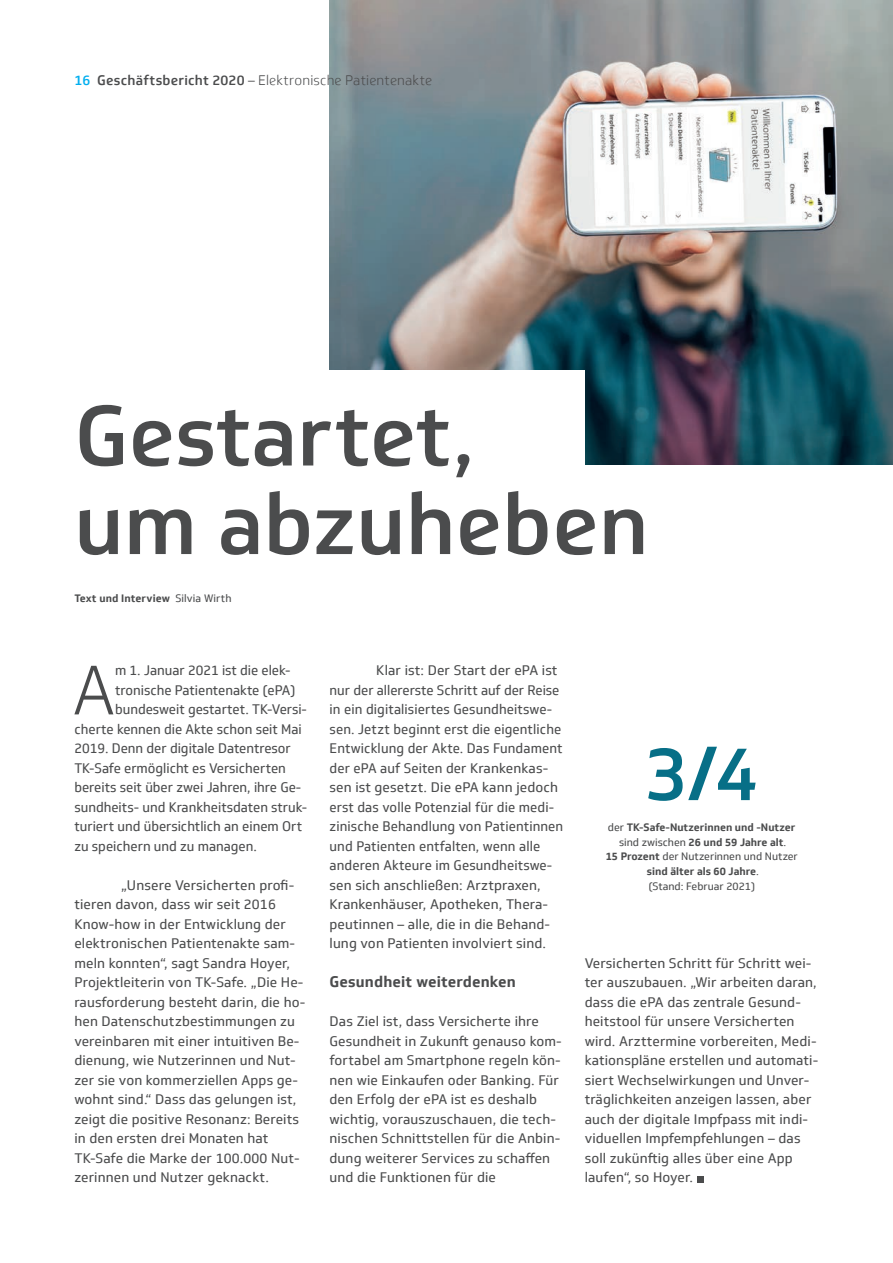
<style>
.page{position:relative;width:893px;height:1263px;background:#fff}
.page>*{position:absolute;margin:0;border:0;box-sizing:border-box;transform-origin:0 0}
.t1{font:500 84px/88.5px "Soleto TK Headline";color:#4b4c4d}
.t2{font:500 75px "Soleto TK";color:#076f87}
.t3{font:300 68.25px "Soleto TK";color:#4b4c4d}
.t4{font:700 15px "Soleto TK";letter-spacing:.01em;color:#4b4c4d}
.t5{font:13.5px/19.5px "Soleto TK";letter-spacing:.01em;color:#4b4c4d}
.t6{font:300 13.5px "Soleto TK Headline";letter-spacing:.015em;color:#4b4c4d}
.t7{font:10.5px/14.7px "Soleto TK";color:#4b4c4d;text-align:center}
.t8{font:700 10.5px "Soleto TK";color:#4b4c4d}
.s1{font-weight:500;color:#00aeef}
.s2{font-weight:500}
.s3{font-weight:400}
.s4{font-weight:700}
</style>
<div class="page">
<img style="left:330px;top:0;width:563px;height:465px">
<svg style="left:697px;top:1176px;width:6px;height:6px"></svg>
<div style="left:308px;top:370px;width:277px;height:99px;background:#fff"></div>
<p class="t6" style="left:74px;top:72px;width:359px"><span class="s1">16</span> <span class="s2">Geschäftsbericht 2020</span> – Elektronische Patientenakte</p>
<h2 class="t1" style="left:74px;top:392px;width:576px">Gestartet,<br>um abzuheben</h2>
<h2 class="t8" style="left:74px;top:592px;width:159px">Text und Interview <span class="s3">Silvia Wirth</span></h2>
<p class="t3" style="left:73px;top:650px;width:44px">A</p>
<p class="t5" style="left:115px;top:661px;width:177px">m 1. Januar 2021 ist die elek-</p>
<p class="t5" style="left:115px;top:680px;width:182px">tronische Patientenakte (ePA)</p>
<p class="t5" style="left:115px;top:700px;width:193px">bundesweit gestartet. TK-Versi-</p>
<p class="t5" style="left:74px;top:719px;width:229px">cherte kennen die Akte schon seit Mai</p>
<p class="t5" style="left:74px;top:739px;width:218px">2019. Denn der digitale Datentresor</p>
<p class="t5" style="left:74px;top:758px;width:213px">TK-Safe ermöglicht es Versicherten</p>
<p class="t5" style="left:74px;top:778px;width:228px">bereits seit über zwei Jahren, ihre Ge-</p>
<p class="t5" style="left:74px;top:797px;width:234px">sundheits- und Krankheitsdaten struk-</p>
<p class="t5" style="left:74px;top:817px;width:229px">turiert und übersichtlich an einem Ort</p>
<p class="t5" style="left:74px;top:836px;width:184px">zu speichern und zu managen.</p>
<p class="t5" style="left:74px;top:875px;width:232px;text-indent:47px">„Unsere Versicherten profi&shy;tieren davon, dass wir seit 2016<br>Know-how in der Entwicklung der elektronischen Patientenakte sam&shy;meln konnten“, sagt Sandra Hoyer, Projektleiterin von TK-Safe. „Die He&shy;rausforderung besteht darin, die ho&shy;hen Datenschutzbestimmungen zu vereinbaren mit einer intuitiven Be&shy;dienung, wie Nutzerinnen und Nut&shy;zer sie von kommerziellen Apps ge&shy;wohnt sind.“ Dass das gelungen ist, zeigt die positive Resonanz: Bereits in den ersten drei Monaten hat TK-Safe die Marke der 100.000 Nut&shy;zerinnen und Nutzer geknackt.</p>
<p class="t5" style="left:330px;top:661px;width:235px;text-indent:47px">Klar ist: Der Start der ePA ist nur der allererste Schritt auf der Reise in ein digitalisiertes Gesundheitswe&shy;sen. Jetzt beginnt erst die eigentliche Entwicklung der Akte. Das Fundament der ePA auf Seiten der Krankenkas&shy;sen ist gesetzt. Die ePA kann jedoch erst das volle Potenzial für die medi&shy;zinische Behandlung von Patientinnen und Patienten entfalten, wenn alle anderen Akteure im Gesundheitswe&shy;sen sich anschließen: Arztpraxen, Krankenhäuser, Apotheken, Thera&shy;peutinnen – alle, die in die Behand&shy;lung von Patienten involviert sind.</p>
<p class="t4" style="left:330px;top:973px;width:188px">Gesundheit weiterdenken</p>
<p class="t5" style="left:330px;top:1012px;width:234px">Das Ziel ist, dass Versicherte ihre Gesundheit in Zukunft genauso kom&shy;fortabel am Smartphone regeln kön&shy;nen wie Einkaufen oder Banking. Für den Erfolg der ePA ist es deshalb wichtig, vorauszuschauen, die tech&shy;nischen Schnittstellen für die Anbin&shy;dung weiterer Services zu schaffen und die Funktionen für die</p>
<h3 class="t2" style="left:645px;top:727px;width:115px">3/4</h3>
<h3 class="t7" style="left:606px;top:834px;width:194px">sind zwischen <span class="s4">26 und 59 Jahre alt</span>.<br><span class="s4">15 Prozent</span> der Nutzerinnen und Nutzer <span class="s4">sind älter als 60 Jahre</span>.<br>(Stand: Februar 2021)</h3>
<h3 class="t8" style="left:608px;top:820px;width:189px"><span class="s3">der</span> TK-Safe-Nutzerinnen und -Nutzer</h3>
<p class="t5" style="left:585px;top:953px;width:235px">Versicherten Schritt für Schritt wei&shy;ter auszubauen. „Wir arbeiten daran, dass die ePA das zentrale Gesund&shy;heitstool für unsere Versicherten wird. Arzttermine vorbereiten, Medi&shy;kationspläne erstellen und automati&shy;siert Wechselwirkungen und Unver&shy;träglichkeiten anzeigen lassen, aber auch der digitale Impfpass mit indi&shy;viduellen Impfempfehlungen – das soll zukünftig alles über eine App laufen“, so Hoyer.</p>
</div>
